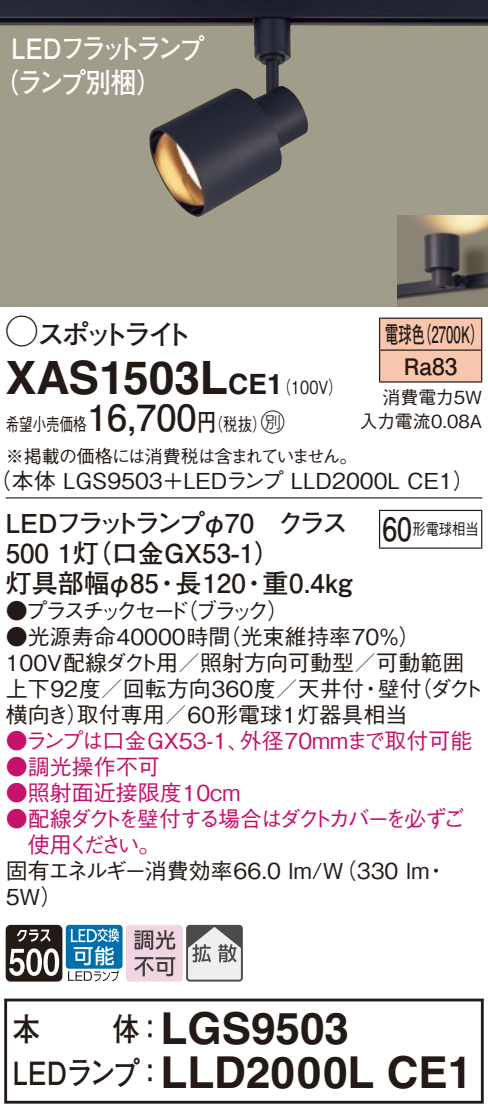
<style>
.page{position:relative;width:488px;height:1115px;background:#fff}
.page>*{position:absolute;margin:0;border:0;box-sizing:border-box;transform-origin:0 0}
.t1{font:700 46px "Helvetica LT Std";color:#231916}
.t2{font:700 44px "Helvetica LT Std";color:#231916}
.t3{font:700 36px "Futo Go B101 Pro";color:#231916}
.t4{font:700 32px "Futo Go B101 Pro";letter-spacing:-.02em;color:#231916;scale:.85 1}
.t5{font:700 32px "Futo Go B101 Pro";letter-spacing:-.02em;color:#231916;scale:.83 1}
.t6{font:700 28px/34px "Futo Go B101 Pro";letter-spacing:-.12em;color:#fff;scale:.9 1}
.t7{font:700 28px "Futo Go B101 Pro";letter-spacing:-.195em;color:#231916}
.t8{font:700 28px "Helvetica LT Std";color:#231916}
.t9{font:700 26px "Futo Go B101 Pro";color:#231916}
.t10{font:700 26px "Futo Go B101 Pro";letter-spacing:-.145em;color:#231916}
.t11{font:24px "Ford Classification 1";color:#231916}
.t12{font:700 22.8px/32px "Futo Go B101 Pro";color:#231916;scale:.58 1}
.t13{font:500 22px/26px "Gothic BBB Pro";color:#231916}
.t14{font:500 22px "Gothic BBB Pro";color:#c5126b}
.t15{font:500 22px/26px "Gothic BBB Pro";letter-spacing:-.145em;color:#c5126b}
.t16{font:500 22px "Gothic BBB Pro";letter-spacing:-.165em;color:#231916}
.t17{font:500 18px/31.6px "Gothic BBB Pro";letter-spacing:-.04em;color:#231916;scale:.75 1}
.t18{font:500 18px/24px "Gothic BBB Pro";color:#231916;text-align:right}
.t19{font:500 18px "Gothic BBB Pro";color:#231916;scale:.8 1}
.t20{font:500 16px "Gothic BBB Pro";color:#231916;scale:.83 1}
.s1{font-family:"Ford Classification 1";font-weight:400;font-size:32px}
.s2{font-size:46px}
.s3{font-family:"Helvetica LT Std";font-weight:700;font-size:28px}
.s4{font-family:"Gothic BBB Pro";font-weight:500;font-size:18px}
.s5{font-family:"Futo Go B101 Pro";font-weight:700;font-size:24px}
</style>
<div class="page">
<div style="left:0;top:0;width:488px;height:306px;background:#a19d8b"></div>
<img style="left:0;top:0;width:488px;height:217px">
<img style="left:397px;top:215px;width:91px;height:91px">
<div style="left:380px;top:319px;width:101px;height:62px;background:#f8c6ad"></div>
<hr style="left:379px;top:317px;width:103px;height:2px;background:#231916">
<hr style="left:379px;top:319px;width:1px;height:30px;background:#231916">
<hr style="left:481px;top:319px;width:1px;height:30px;background:#231916">
<hr style="left:379px;top:349px;width:103px;height:2px;background:#231916">
<hr style="left:379px;top:351px;width:1px;height:30px;background:#231916">
<hr style="left:481px;top:351px;width:1px;height:30px;background:#231916">
<hr style="left:379px;top:381px;width:103px;height:2px;background:#231916">
<hr style="left:6px;top:497px;width:476px;height:1px;background:#231916">
<hr style="left:379px;top:511px;width:1px;height:36px;background:#231916">
<hr style="left:379px;top:510px;width:103px;height:1px;background:#231916">
<hr style="left:481px;top:511px;width:1px;height:36px;background:#231916">
<hr style="left:379px;top:547px;width:103px;height:2px;background:#231916">
<svg style="left:6px;top:924px;width:56px;height:57px"></svg>
<div style="left:66px;top:924px;width:56px;height:44px;background:#0070ac;border-radius:3px"></div>
<svg style="left:68px;top:928px;width:51px;height:53px"></svg>
<svg style="left:126px;top:925px;width:114px;height:56px"></svg>
<div style="left:186px;top:924px;width:57px;height:57px;border:2px solid #4d4a4a;border-radius:3px"></div>
<div style="left:4px;top:998px;width:479px;height:105px;border:3px solid #231916"></div>
<p class="t6" style="left:-7px;top:27px;width:236px;text-indent:18px">LEDフラットランプ（ランプ別梱(</p>
<p class="t7" style="left:6px;top:312px;width:188px"><span class="s1">A</span>スポットライト</p>
<p class="t12" style="left:418px;top:315px;width:115px">（2700 (K</p>
<p class="t12" style="left:403px;top:315px;width:94px;text-indent:-19px">電球色<br>Ra83</p>
<p class="t18" style="left:359px;top:383px;width:124px">消費電力5W<br>入力電流0.08A</p>
<h1 class="t1" style="left:6px;top:349px;width:196px">XAS1503</h1>
<p class="t8" style="left:200px;top:367px;width:68px"><span class="s2">L</span>CE</p>
<p class="t19" style="left:267px;top:372px;width:96px">（<span class="s3">1</span> 100 (V</p>
<h3 class="t3" style="left:87px;top:389px;width:111px">16,700</h3>
<p class="t11" style="left:252px;top:410px;width:34px">C<span class="s4">）</span></p>
<p class="t19" style="left:197px;top:410px;width:70px">（<span class="s5">円</span>税抜</p>
<p class="t17" style="left:6px;top:406px;width:470px">希望小売価格<br>※掲載の価格には消費税は含まれていません。</p>
<p class="t13" style="left:-10px;top:465px;width:486px">（本体 LGS9503＋LEDランプ LLD2000L CE1(</p>
<p class="t10" style="left:6px;top:502px;width:343px">LEDフラットランプφ70　クラス</p>
<p class="t9" style="left:6px;top:532px;width:276px">500 （灯1 口金GX53-1(</p>
<p class="t9" style="left:262px;top:562px;width:91px">重0.4kg</p>
<p class="t9" style="left:6px;top:562px;width:155px">灯具部幅φ85</p>
<p class="t9" style="left:175px;top:562px;width:72px">長120</p>
<p class="t9" style="left:154px;top:562px;width:27px">・</p>
<p class="t9" style="left:241px;top:562px;width:27px">・</p>
<p class="t13" style="left:176px;top:595px;width:114px">（ブラック(</p>
<p class="t16" style="left:6px;top:593px;width:185px">●プラスチックセード</p>
<h3 class="t5" style="left:382px;top:504px;width:37px">60</h3>
<p class="t20" style="left:412px;top:516px;width:81px">形電球相当</p>
<p class="t13" style="left:219px;top:621px;width:203px">（光束維持率70％(</p>
<p class="t13" style="left:6px;top:621px;width:226px">●光源寿命40000時間</p>
<p class="t13" style="left:6px;top:647px;width:460px">100V配線ダクト用／照射方向可動型／可動範囲</p>
<p class="t13" style="left:410px;top:673px;width:75px">（ダクト</p>
<p class="t13" style="left:6px;top:673px;width:403px">上下92度／回転方向360度／天井付<br>横向き取付専用／60形電球1灯器具相当</p>
<p class="t13" style="left:377px;top:673px;width:45px">壁付</p>
<p class="t13" style="left:360px;top:673px;width:23px">・</p>
<p class="t13" style="left:66px;top:699px;width:23px">）</p>
<p class="t14" style="left:6px;top:723px;width:245px">●ランプは口金GX53-1、</p>
<p class="t14" style="left:6px;top:749px;width:156px">●調光操作不可</p>
<p class="t14" style="left:6px;top:775px;width:236px">●照射面近接限度10cm</p>
<p class="t15" style="left:28px;top:803px;width:439px;text-indent:-22px">●配線ダクトを壁付する場合はダクトカバーを必ずご使用ください。</p>
<p class="t13" style="left:425px;top:855px;width:23px">・</p>
<p class="t14" style="left:240px;top:723px;width:234px">外径70mmまで取付可能</p>
<p class="t13" style="left:6px;top:855px;width:425px">固有エネルギー消費効率66.0 lm （W/ 330 lm<br>5W(</p>
<h3 class="t4" style="left:13px;top:1003px;width:34px">本</h3>
<h3 class="t4" style="left:113px;top:1003px;width:62px">体：</h3>
<h2 class="t2" style="left:160px;top:1001px;width:190px">LGS9503</h2>
<h3 class="t4" style="left:13px;top:1047px;width:179px">LEDランプ：</h3>
<h2 class="t2" style="left:160px;top:1045px;width:313px">LLD2000L CE1</h2>
</div>
